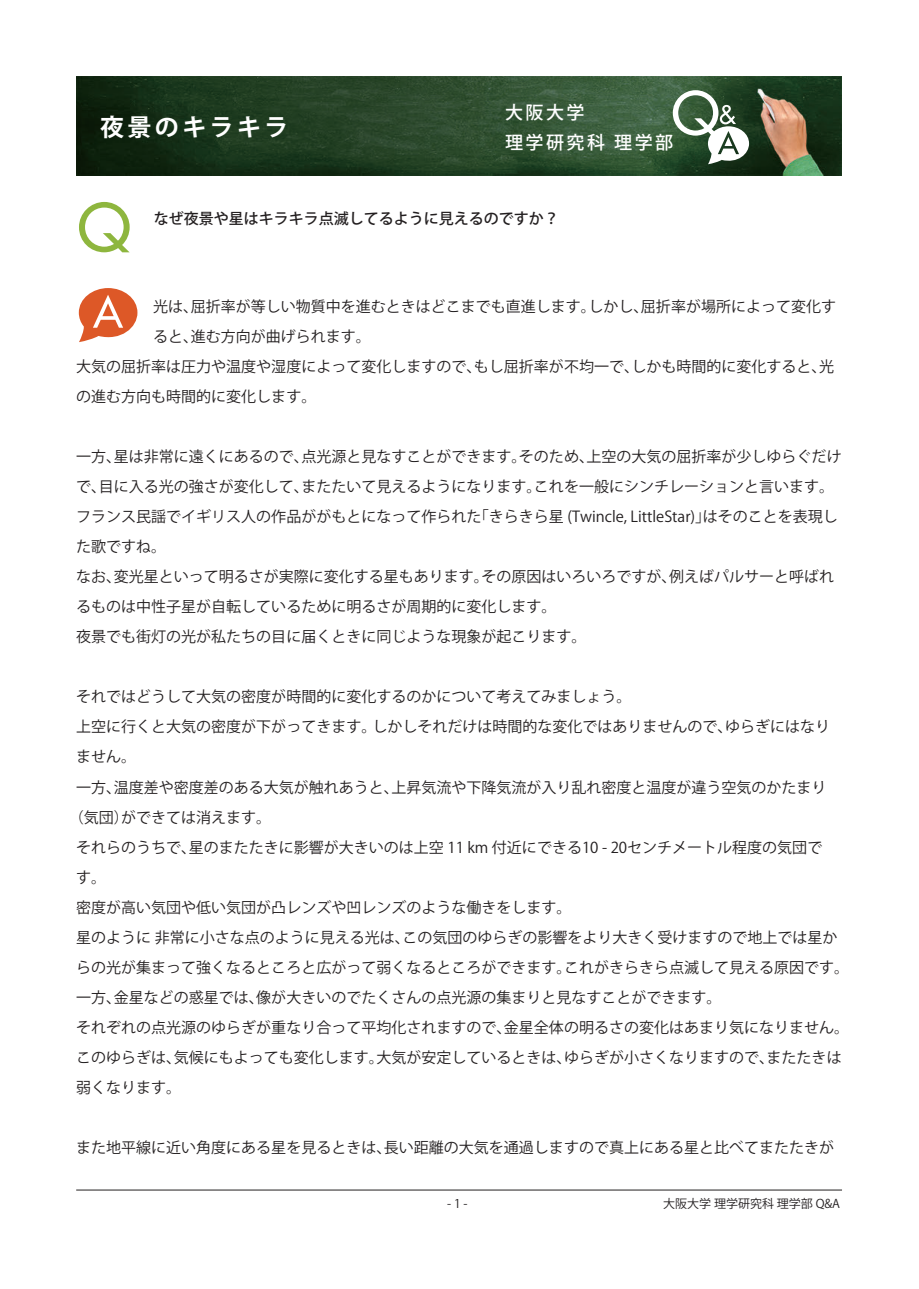
<style>
.page{position:relative;width:919px;height:1289px;background:#fff}
.page>*{position:absolute;margin:0;border:0;box-sizing:border-box;transform-origin:0 0}
.t1{font:700 24px "Koz Go Pr 6 N";letter-spacing:.14em;color:#fff}
.t2{font:500 18px/30px "Koz Go Pr 6 N";letter-spacing:.14em;color:#fff}
.t3{font:15px/30px "Koz Go Pr 6 N";color:#231f20}
.t4{font:500 15px "Koz Go Pr 6 N";color:#231f20}
.t5{font:12px "Koz Go Pr 6 N";color:#231f20}
</style>
<div class="page">
<svg style="left:79px;top:202px;width:51px;height:50px"></svg>
<svg style="left:79px;top:288px;width:58px;height:54px"></svg>
<img style="left:76px;top:77px;width:765px;height:99px">
<hr style="left:76px;top:1189px;width:766px;height:1px;background:#231f20">
<svg style="left:672px;top:90px;width:77px;height:74px"></svg>
<h1 class="t1" style="left:100px;top:114px;width:190px">夜景のキラキラ</h1>
<p class="t2" style="left:505px;top:98px;width:170px">大阪大学<br>理学研究科 理学部</p>
<p class="t4" style="left:154px;top:210px;width:406px">なぜ夜景や星はキラキラ点滅してるように見えるのですか？</p>
<p class="t3" style="left:153px;top:292px;width:684px">光は、屈折率が等しい物質中を進むときはどこまでも直進します。しかし、屈折率が場所によって変化す</p>
<p class="t3" style="left:153px;top:322px;width:219px">ると、進む方向が曲げられます。</p>
<p class="t3" style="left:76px;top:352px;width:759px">大気の屈折率は圧力や温度や湿度によって変化しますので、もし屈折率が不均一で、しかも時間的に変化すると、光</p>
<p class="t3" style="left:76px;top:382px;width:242px">の進む方向も時間的に変化します。</p>
<p class="t3" style="left:76px;top:442px;width:766px">一方、星は非常に遠くにあるので、点光源と見なすことができます。そのため、上空の大気の屈折率が少しゆらぐだけで、目に入る光の強さが変化して、またたいて見えるようになります。これを一般にシンチレーションと言います。フランス民謡でイギリス人の作品ががもとになって作られた「きらきら星 (Twincle, LittleStar)」はそのことを表現した歌ですね。<br>なお、変光星といって明るさが実際に変化する星もあります。その原因はいろいろですが、例えばパルサーと呼ばれるものは中性子星が自転しているために明るさが周期的に変化します。<br>夜景でも街灯の光が私たちの目に届くときに同じような現象が起こります。</p>
<p class="t3" style="left:76px;top:682px;width:557px">それではどうして大気の密度が時間的に変化するのかについて考えてみましょう。</p>
<p class="t3" style="left:76px;top:712px;width:755px">上空に行くと大気の密度が下がってきます。しかしそれだけは時間的な変化ではありませんので、ゆらぎにはなり</p>
<p class="t3" style="left:76px;top:742px;width:61px">ません。</p>
<p class="t3" style="left:76px;top:772px;width:751px">一方、温度差や密度差のある大気が触れあうと、上昇気流や下降気流が入り乱れ密度と温度が違う空気のかたまり</p>
<p class="t3" style="left:69px;top:802px;width:204px">（気団）ができては消えます。</p>
<p class="t3" style="left:76px;top:832px;width:747px">それらのうちで、星のまたたきに影響が大きいのは上空 11 km 付近にできる10 - 20センチメートル程度の気団で</p>
<p class="t3" style="left:76px;top:862px;width:31px">す。</p>
<p class="t3" style="left:76px;top:892px;width:497px">密度が高い気団や低い気団が凸レンズや凹レンズのような働きをします。</p>
<p class="t3" style="left:76px;top:922px;width:762px">星のように 非常に小さな点のように見える光は、この気団のゆらぎの影響をより大きく受けますので地上では星か</p>
<p class="t3" style="left:76px;top:952px;width:774px">らの光が集まって強くなるところと広がって弱くなるところができます。これがきらきら点滅して見える原因です。</p>
<p class="t3" style="left:76px;top:982px;width:647px">一方、金星などの惑星では、像が大きいのでたくさんの点光源の集まりと見なすことができます。</p>
<p class="t3" style="left:76px;top:1012px;width:774px">それぞれの点光源のゆらぎが重なり合って平均化されますので、金星全体の明るさの変化はあまり気になりません。</p>
<p class="t3" style="left:76px;top:1042px;width:766px">このゆらぎは、気候にもよっても変化します。大気が安定しているときは、ゆらぎが小さくなりますので、またたきは</p>
<p class="t3" style="left:76px;top:1072px;width:106px">弱くなります。</p>
<p class="t3" style="left:76px;top:1132px;width:759px">また地平線に近い角度にある星を見るときは、長い距離の大気を通過しますので真上にある星と比べてまたたきが</p>
<p class="t5" style="left:447px;top:1196px;width:22px">- 1 -</p>
<p class="t5" style="left:663px;top:1196px;width:178px">大阪大学 理学研究科 理学部 Q&amp;A</p>
</div>
